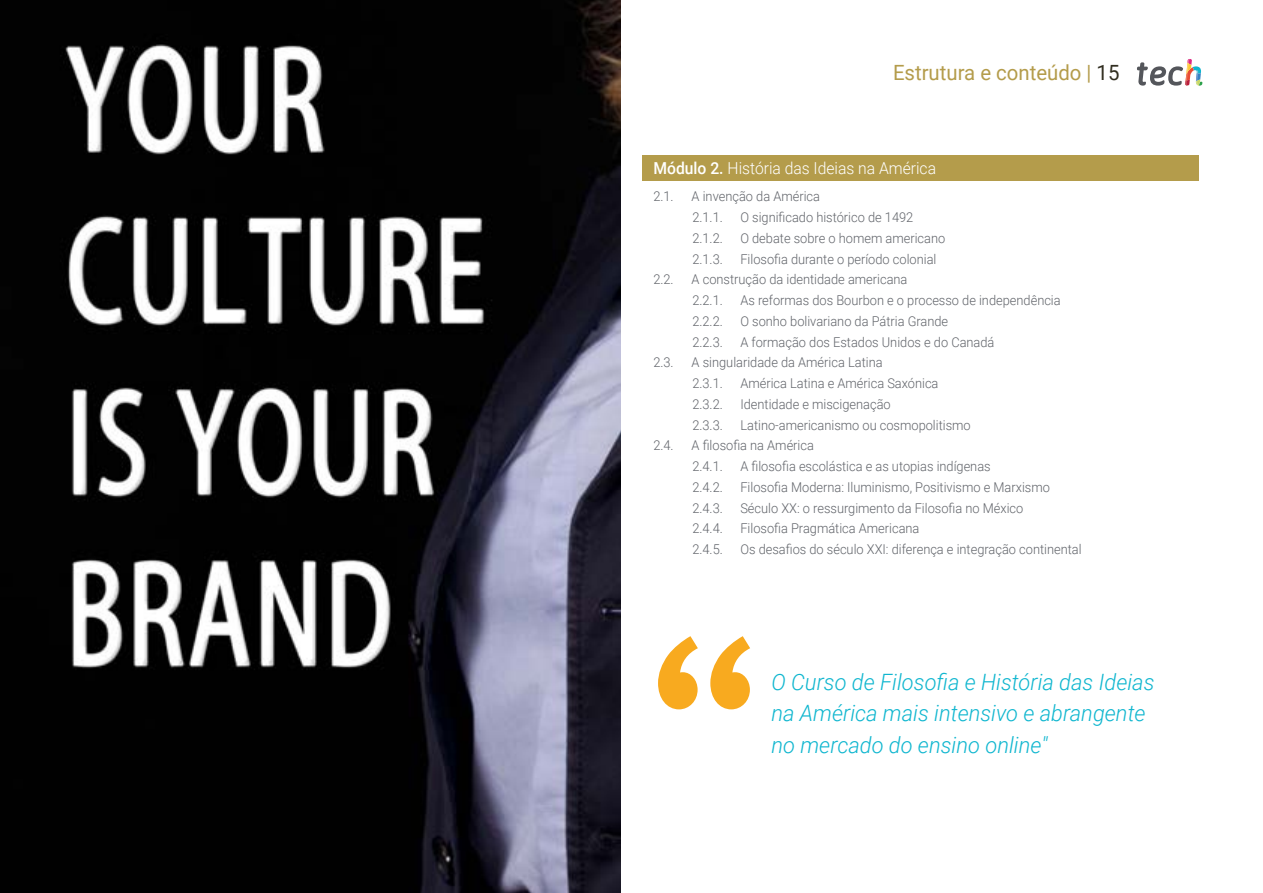
<style>
.page{position:relative;width:1263px;height:893px;background:#fff}
.page>*{position:absolute;margin:0;border:0;box-sizing:border-box;transform-origin:0 0}
.t1{font:italic 300 22.5px/31.5px "Roboto";color:#0fb6cf}
.t2{font:21px "Roboto";color:#b49c4b}
.t3{font:300 16.5px "Roboto";color:#fff;scale:.95 1}
.t4{font:300 13.5px/20.7px "Roboto";color:#61646a;scale:.95 1}
.s1{color:#312e20}
.s2{font-weight:500}
</style>
<div class="page">
<div style="left:642px;top:155px;width:557px;height:25px;background:#b49c4b"></div>
<svg style="left:1137px;top:59px;width:65px;height:27px"></svg>
<svg style="left:658px;top:636px;width:92px;height:73px"></svg>
<img style="left:0;top:0;width:621px;height:893px">
<h2 class="t2" style="left:893px;top:57px;width:228px">Estrutura e conteúdo | <span class="s1">15</span></h2>
<p class="t3" style="left:653px;top:157px;width:299px"><span class="s2">Módulo 2.</span> História das Ideias na América</p>
<p class="t4" style="left:653px;top:186px;width:23px">2.1.</p>
<p class="t4" style="left:692px;top:186px;width:137px">A invenção da América<br>2.1.1.</p>
<p class="t4" style="left:740px;top:206px;width:184px">O significado histórico de 1492</p>
<p class="t4" style="left:692px;top:227px;width:34px">2.1.2.</p>
<p class="t4" style="left:740px;top:227px;width:217px">O debate sobre o homem americano</p>
<p class="t4" style="left:692px;top:248px;width:34px">2.1.3.</p>
<p class="t4" style="left:740px;top:248px;width:208px">Filosofia durante o período colonial</p>
<p class="t4" style="left:653px;top:269px;width:23px">2.2.</p>
<p class="t4" style="left:692px;top:269px;width:229px">A construção da identidade americana<br>2.2.1.</p>
<p class="t4" style="left:740px;top:289px;width:339px">As reformas dos Bourbon e o processo de independência</p>
<p class="t4" style="left:692px;top:310px;width:34px">2.2.2.</p>
<p class="t4" style="left:740px;top:310px;width:220px">O sonho bolivariano da Pátria Grande</p>
<p class="t4" style="left:692px;top:331px;width:34px">2.2.3.</p>
<p class="t4" style="left:740px;top:331px;width:269px">A formação dos Estados Unidos e do Canadá</p>
<p class="t4" style="left:653px;top:352px;width:23px">2.3.</p>
<p class="t4" style="left:692px;top:352px;width:202px">A singularidade da América Latina<br>2.3.1.</p>
<p class="t4" style="left:740px;top:372px;width:210px">América Latina e América Saxónica</p>
<p class="t4" style="left:692px;top:393px;width:34px">2.3.2.</p>
<p class="t4" style="left:740px;top:393px;width:160px">Identidade e miscigenação</p>
<p class="t4" style="left:692px;top:414px;width:34px">2.3.3.</p>
<p class="t4" style="left:740px;top:414px;width:244px">Latino-americanismo ou cosmopolitismo</p>
<p class="t4" style="left:653px;top:435px;width:23px">2.4.</p>
<p class="t4" style="left:692px;top:435px;width:130px">A filosofia na América<br>2.4.1.</p>
<p class="t4" style="left:740px;top:455px;width:265px">A filosofia escolástica e as utopias indígenas</p>
<p class="t4" style="left:692px;top:476px;width:34px">2.4.2.</p>
<p class="t4" style="left:740px;top:476px;width:327px">Filosofia Moderna: Iluminismo, Positivismo e Marxismo</p>
<p class="t4" style="left:692px;top:497px;width:34px">2.4.3.</p>
<p class="t4" style="left:740px;top:497px;width:299px">Século XX: o ressurgimento da Filosofia no México</p>
<p class="t4" style="left:692px;top:518px;width:34px">2.4.4.</p>
<p class="t4" style="left:740px;top:518px;width:190px">Filosofia Pragmática Americana</p>
<p class="t4" style="left:692px;top:538px;width:34px">2.4.5.</p>
<p class="t4" style="left:740px;top:538px;width:361px">Os desafios do século XXI: diferença e integração continental</p>
<h1 class="t1" style="left:771px;top:665px;width:385px">O Curso de Filosofia e História das Ideias na América mais intensivo e abrangente no mercado do ensino online"</h1>
</div>
